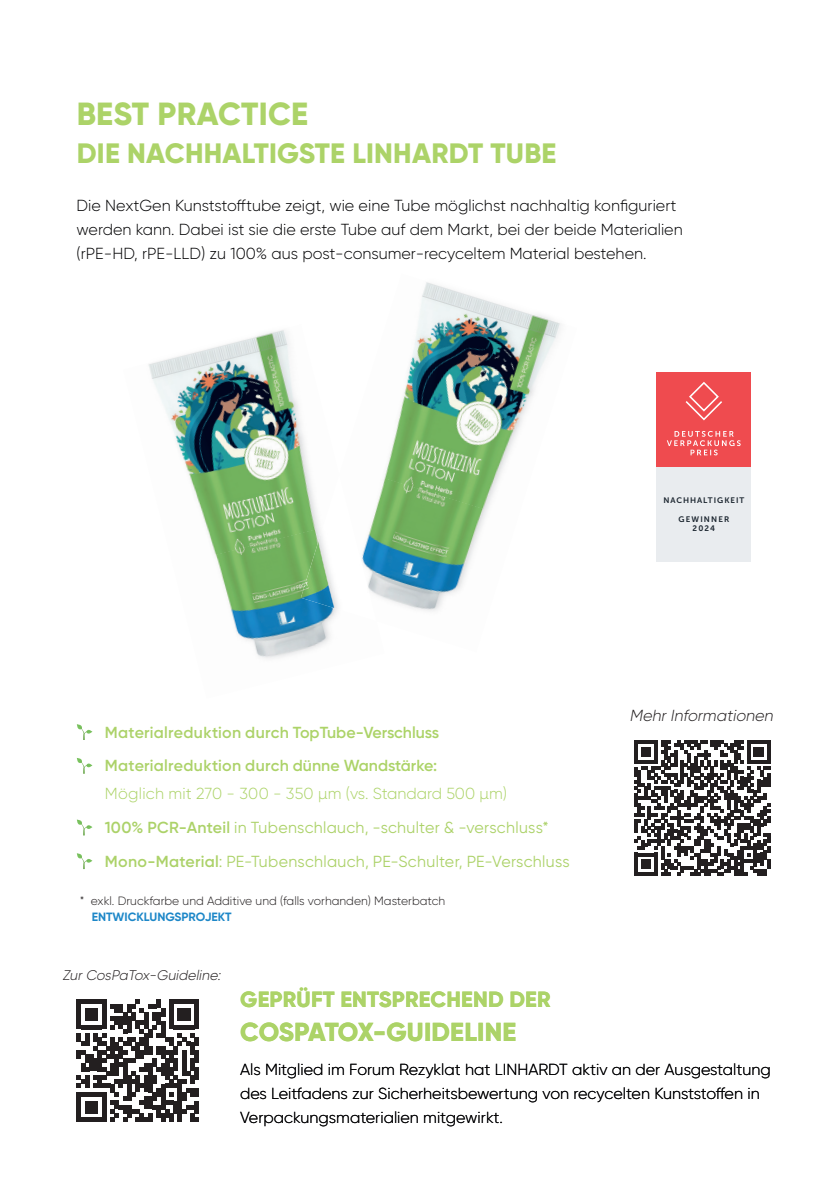
<style>
.page{position:relative;width:840px;height:1191px;background:#fff}
.page>*{position:absolute;margin:0;border:0;box-sizing:border-box;transform-origin:0 0}
.t1{font:800 32px "Gilroy";letter-spacing:.01em;color:#acd368}
.t2{font:800 28px "Gilroy";letter-spacing:.01em;color:#acd368}
.t3{font:800 26px "Gilroy";letter-spacing:.005em;color:#acd368}
.t4{font:800 22px "Gilroy";letter-spacing:.01em;color:#acd368}
.t5{font:300 16px/24px "Gilroy";color:#000002}
.t6{font:16px/33.6px "Gilroy";letter-spacing:.02em;color:#acd269}
.t7{font:600 16px/33.6px "Gilroy";letter-spacing:.01em;color:#acd269}
.t8{font:italic 300 16px "Gilroy";color:#231f20}
.t9{font:italic 300 14px "Gilroy";color:#231f20}
.t10{font:300 12px "Gilroy";color:#231f20}
.t11{font:700 12px "Gilroy";color:#1d87c8}
.t12{font:8px/9.4px "Museo Sans 700";letter-spacing:.125em;color:#1a242e;text-align:center}
.s1{color:#acd368}
.s2{font-weight:300;color:#acd368}
.s3{font-weight:600}
</style>
<div class="page">
<img style="left:387px;top:282px;width:174px;height:188px">
<img style="left:376px;top:470px;width:126px;height:142px">
<img style="left:362px;top:509px;width:14px;height:85px">
<img style="left:362px;top:554px;width:12px;height:40px">
<img style="left:148px;top:330px;width:161px;height:197px">
<img style="left:207px;top:527px;width:130px;height:132px">
<img style="left:301px;top:474px;width:37px;height:136px">
<svg style="left:77px;top:724px;width:15px;height:16px"></svg>
<svg style="left:77px;top:758px;width:15px;height:15px"></svg>
<svg style="left:77px;top:819px;width:15px;height:16px"></svg>
<svg style="left:77px;top:853px;width:15px;height:16px"></svg>
<svg style="left:634px;top:740px;width:136px;height:136px"></svg>
<svg style="left:766px;top:859px;width:4px;height:10px"></svg>
<div style="left:656px;top:467px;width:94px;height:94px;background:#e9ecef"></div>
<svg style="left:656px;top:373px;width:94px;height:94px;background:#ef5559"></svg>
<svg style="left:77px;top:999px;width:122px;height:122px"></svg>
<h1 class="t1" style="left:77px;top:93px;width:232px">BEST PRACTICE</h1>
<h2 class="t2" style="left:77px;top:135px;width:480px">DIE NACHHALTIGSTE LINHARDT TUBE</h2>
<p class="t5" style="left:77px;top:193px;width:607px">Die NextGen Kunststofftube zeigt, wie eine Tube möglichst nachhaltig konfiguriert werden kann. Dabei ist sie die erste Tube auf dem Markt, bei der beide Materialien (rPE-HD, rPE-LLD) zu 100% aus post-consumer-recyceltem Material bestehen.</p>
<p class="t12" style="left:663px;top:496px;width:82px">NACHHALTIGKEIT</p>
<p class="t12" style="left:678px;top:514px;width:52px">GEWINNER<br>2024</p>
<p class="t7" style="left:105px;top:715px;width:335px">Materialreduktion durch <span class="s1">TopTube-Verschluss<br></span>Materialreduktion durch <span class="s1">dünne Wandstärke:</span></p>
<p class="t6" style="left:105px;top:776px;width:466px"><span class="s2">Möglich mit 270 - 300 - 350 µm (vs. Standard 500 µm)<br></span><span class="s3">100% PCR-Anteil</span> in Tubenschlauch, -schulter &amp; -verschluss*<br><span class="s3">Mono-Material</span>: PE-Tubenschlauch, PE-Schulter, PE-Verschluss</p>
<p class="t10" style="left:80px;top:893px;width:367px">* exkl. Druckfarbe und Additive und (falls vorhanden) Masterbatch</p>
<p class="t11" style="left:92px;top:909px;width:141px">ENTWICKLUNGSPROJEKT</p>
<p class="t9" style="left:62px;top:966px;width:162px">ZurCosPaTox-Guideline:</p>
<p class="t8" style="left:629px;top:705px;width:148px">MehrInformationen</p>
<h3 class="t4" style="left:240px;top:985px;width:312px">GEPRÜFT ENTSPRECHEND DER</h3>
<h3 class="t3" style="left:240px;top:1015px;width:277px">COSPATOX-GUIDELINE</h3>
<p class="t5" style="left:240px;top:1056px;width:532px">Als Mitglied im Forum Rezyklat hat LINHARDT aktiv an der Ausgestaltung des Leitfadens zur Sicherheitsbewertung von recycelten Kunststoffen in<br>Verpackungsmaterialien mitgewirkt.</p>
</div>
